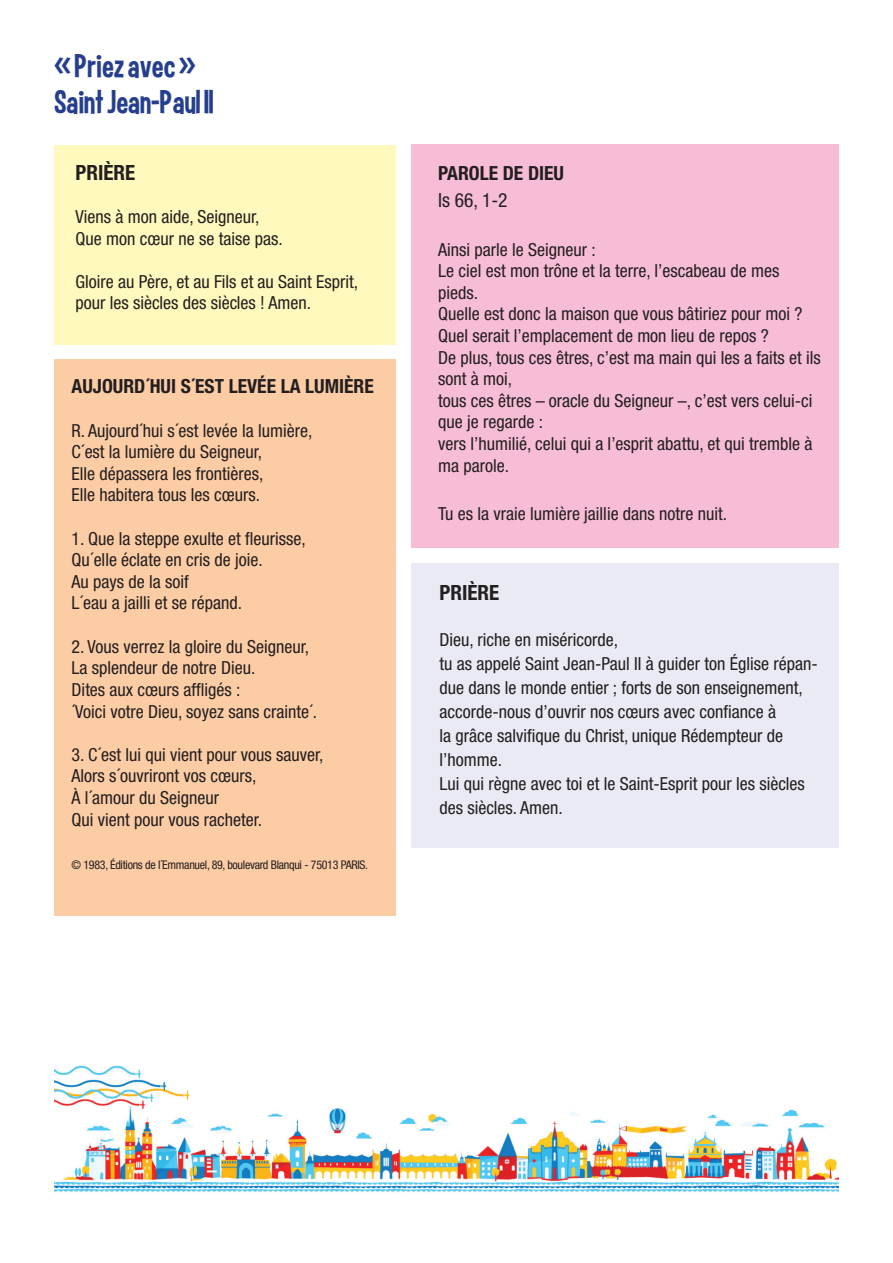
<style>
.page{position:relative;width:893px;height:1263px;background:#fff}
.page>*{position:absolute;margin:0;border:0;box-sizing:border-box;transform-origin:0 0}
.t1{font:36px/36px "Curse Casual JVE";color:#253f8e}
.t2{font:700 condensed 21px "Helvetica Neue LT Std";color:#231f20}
.t3{font:700 condensed 19.5px "Helvetica Neue LT Std";color:#231f20}
.t4{font:condensed 19.5px "Helvetica Neue LT Std";color:#231f20}
.t5{font:condensed 18px/21.6px "Helvetica Neue LT Std";color:#231f20}
.t6{font:condensed 12px "Helvetica Neue LT Std";letter-spacing:-.025em;color:#231f20}
</style>
<div class="page">
<div style="left:411px;top:145px;width:428px;height:403px;background:#f7bdd7"></div>
<div style="left:54px;top:145px;width:341px;height:199px;background:#fff9bd"></div>
<div style="left:411px;top:564px;width:428px;height:284px;background:#e9eaf3"></div>
<div style="left:54px;top:359px;width:341px;height:556px;background:#fccca5"></div>
<img style="left:54px;top:1065px;width:785px;height:127px">
<h1 class="t1" style="left:54px;top:48px;width:161px">« Priez avec »<br>Saint Jean-Paul II</h1>
<p class="t2" style="left:75px;top:160px;width:61px">PRIÈRE</p>
<p class="t5" style="left:75px;top:206px;width:209px">Viens à mon aide, Seigneur,<br>Que mon cœur ne se taise pas.</p>
<p class="t5" style="left:75px;top:270px;width:284px">Gloire au Père, et au Fils et au Saint Esprit, pour les siècles des siècles ! Amen.</p>
<p class="t3" style="left:72px;top:375px;width:304px">AUJOURD´HUI S´EST LEVÉE LA LUMIÈRE</p>
<p class="t5" style="left:72px;top:419px;width:242px">R. Aujourd´hui s´est levée la lumière,<br>C´est la lumière du Seigneur,<br>Elle dépassera les frontières,<br>Elle habitera tous les cœurs.</p>
<p class="t5" style="left:72px;top:527px;width:236px">1. Que la steppe exulte et fleurisse,<br>Qu´elle éclate en cris de joie.<br>Au pays de la soif<br>L´eau a jailli et se répand.</p>
<p class="t5" style="left:72px;top:635px;width:247px">2. Vous verrez la gloire du Seigneur,<br>La splendeur de notre Dieu.<br>Dites aux cœurs affligés :<br>´Voici votre Dieu, soyez sans crainte´.</p>
<p class="t5" style="left:72px;top:743px;width:253px">3. C´est lui qui vient pour vous sauver,<br>Alors s´ouvriront vos cœurs,<br>À l´amour du Seigneur<br>Qui vient pour vous racheter.</p>
<p class="t6" style="left:72px;top:857px;width:298px">© 1983, Éditions de l´Emmanuel, 89, boulevard Blanqui - 75013 PARIS.</p>
<p class="t3" style="left:438px;top:161px;width:128px">PAROLE DE DIEU</p>
<p class="t4" style="left:438px;top:189px;width:71px">Is 66, 1-2</p>
<p class="t5" style="left:438px;top:238px;width:384px">Ainsi parle le Seigneur :<br>Le ciel est mon trône et la terre, l’escabeau de mes pieds.<br>Quelle est donc la maison que vous bâtiriez pour moi ?<br>Quel serait l’emplacement de mon lieu de repos ?<br>De plus, tous ces êtres, c’est ma main qui les a faits et ils sont à moi,<br>tous ces êtres – oracle du Seigneur –, c’est vers celui-ci que je regarde :<br>vers l’humilié, celui qui a l’esprit abattu, et qui tremble à ma parole.</p>
<p class="t5" style="left:438px;top:503px;width:291px">Tu es la vraie lumière jaillie dans notre nuit.</p>
<p class="t2" style="left:439px;top:580px;width:61px">PRIÈRE</p>
<p class="t5" style="left:439px;top:627px;width:380px;line-height:24px">Dieu, riche en miséricorde,<br>tu as appelé Saint Jean-Paul II à guider ton Église répan&shy;due dans le monde entier ; forts de son enseignement, accorde-nous d’ouvrir nos cœurs avec confiance à<br>la grâce salvifique du Christ, unique Rédempteur de l’homme.<br>Lui qui règne avec toi et le Saint-Esprit pour les siècles des siècles. Amen.</p>
</div>
